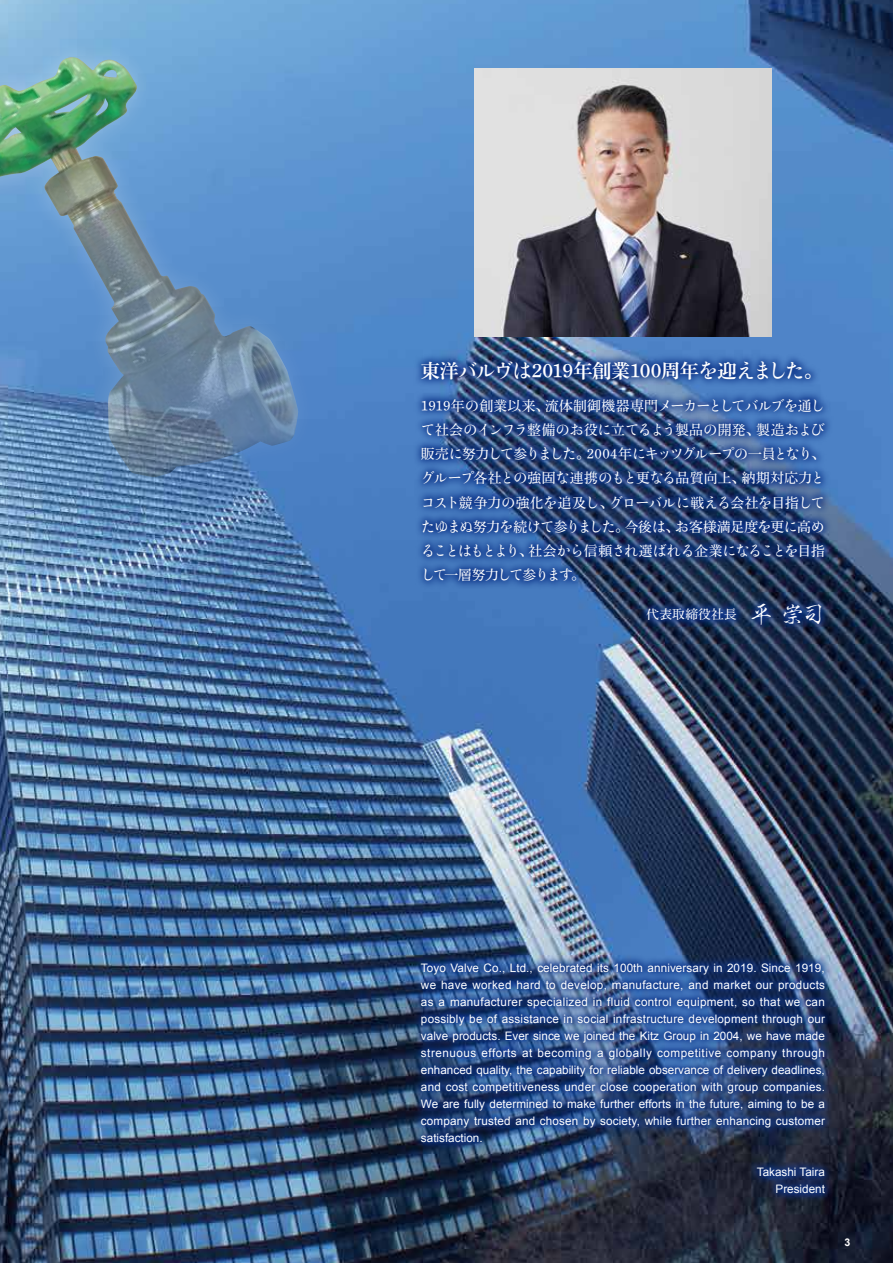
<style>
.page{position:relative;width:893px;height:1263px;background:#fff}
.page>*{position:absolute;margin:0;border:0;box-sizing:border-box;transform-origin:0 0}
.t1{font:19.2px "Shuei Min Pro B";letter-spacing:-.02em;color:#fff}
.t2{font:14.55px/24.2px "Yutuki 36 PK Std W4";letter-spacing:-.145em;color:#fff}
.t3{font:13.8px "Shuei Min Pro M";letter-spacing:.02em;color:#fff}
.t4{font:12.75px "Shuei Min Pro M";letter-spacing:.015em;color:#fff}
.t5{font:11.7px/17px "Arial";letter-spacing:.005em;color:#fff;text-align:justify}
.t6{font:700 10.65px "Arial";color:#fff}
.s1{font-family:"Yutuki 36 PK Std W5";font-size:20.1px}
.s2{font-family:"Yutuki 36 PK Std W4";font-size:14.55px}
.s3{font-family:"Shuei Min Pro M";font-size:13.8px}
.s4{font-family:"Kaku Gyo Std";font-weight:300;font-size:23.4px}
</style>
<div class="page">
<img style="left:0;top:0;width:893px;height:1263px">
<div style="left:0;top:35px;width:321px;height:465px;background:#fff;opacity:.3"></div>
<img style="left:0;top:57px;width:298px;height:420px">
<img style="left:474px;top:68px;width:298px;height:268px">
<img style="left:413px;top:353px;width:420px;height:281px">
<img style="left:412px;top:954px;width:422px;height:248px">
<h1 class="t1" style="left:421px;top:357px;width:404px">東洋<span class="s1">バルヴは</span>2019年創業100周年<span class="s1">を</span>迎<span class="s1">えました</span>。</h1>
<p class="t3" style="left:421px;top:396px;width:405px">1919年<span class="s2">の</span>創業以来、流体制御機器専門<span class="s2">メーカーとしてバルブを</span>通<span class="s2">し</span></p>
<p class="t2" style="left:421px;top:417px;width:405px">て<span class="s3">社会</span>のインフラ<span class="s3">整備</span>のお<span class="s3">役</span>に<span class="s3">立</span>てるよう<span class="s3">製品</span>の<span class="s3">開発、製造</span>および<span class="s3">販売</span>に<span class="s3">努力</span>して<span class="s3">参</span>りました<span class="s3">。2004年</span>にキッツグループの<span class="s3">一員</span>となり<span class="s3">、</span></p>
<p class="t3" style="left:421px;top:468px;width:405px"><span class="s2">グループ</span>各社<span class="s2">との</span>強固<span class="s2">な</span>連携<span class="s2">のもと</span>更<span class="s2">なる</span>品質向上、納期対応力<span class="s2">と</span></p>
<p class="t2" style="left:421px;top:490px;width:405px;text-align:justify">コスト<span class="s3">競争力</span>の<span class="s3">強化</span>を<span class="s3">追及</span>し<span class="s3">、</span>グローバルに<span class="s3">戦</span>える<span class="s3">会社</span>を<span class="s3">目指</span>してたゆまぬ<span class="s3">努力</span>を<span class="s3">続</span>けて<span class="s3">参</span>りました<span class="s3">。今後</span>は<span class="s3">、</span>お<span class="s3">客様満足度</span>を<span class="s3">更</span>に<span class="s3">高</span>めることはもとより<span class="s3">、社会</span>から<span class="s3">信頼</span>され<span class="s3">選</span>ばれる<span class="s3">企業</span>になることを<span class="s3">目指</span>して<span class="s3">一層努力</span>して<span class="s3">参</span>ります<span class="s3">。</span></p>
<p class="t4" style="left:646px;top:605px;width:180px">代表取締役社長　<span class="s4">平 崇司</span></p>
<p class="t5" style="left:421px;top:960px;width:406px">Toyo Valve Co., Ltd., celebrated its 100th anniversary in 2019. Since 1919, we have worked hard to develop, manufacture, and market our products as a manufacturer specialized in fluid control equipment, so that we can possibly be of assistance in social infrastructure development through our valve products. Ever since we joined the Kitz Group in 2004, we have made strenuous efforts at becoming a globally competitive company through enhanced quality, the capability for reliable observance of delivery deadlines, and cost competitiveness under close cooperation with group companies.<br>We are fully determined to make further efforts in the future, aiming to be a company trusted and chosen by society, while further enhancing customer satisfaction.</p>
<p class="t5" style="left:757px;top:1164px;width:70px;text-align:right">Takashi Taira<br>President</p>
<p class="t6" style="left:844px;top:1235px;width:7px">3</p>
</div>
